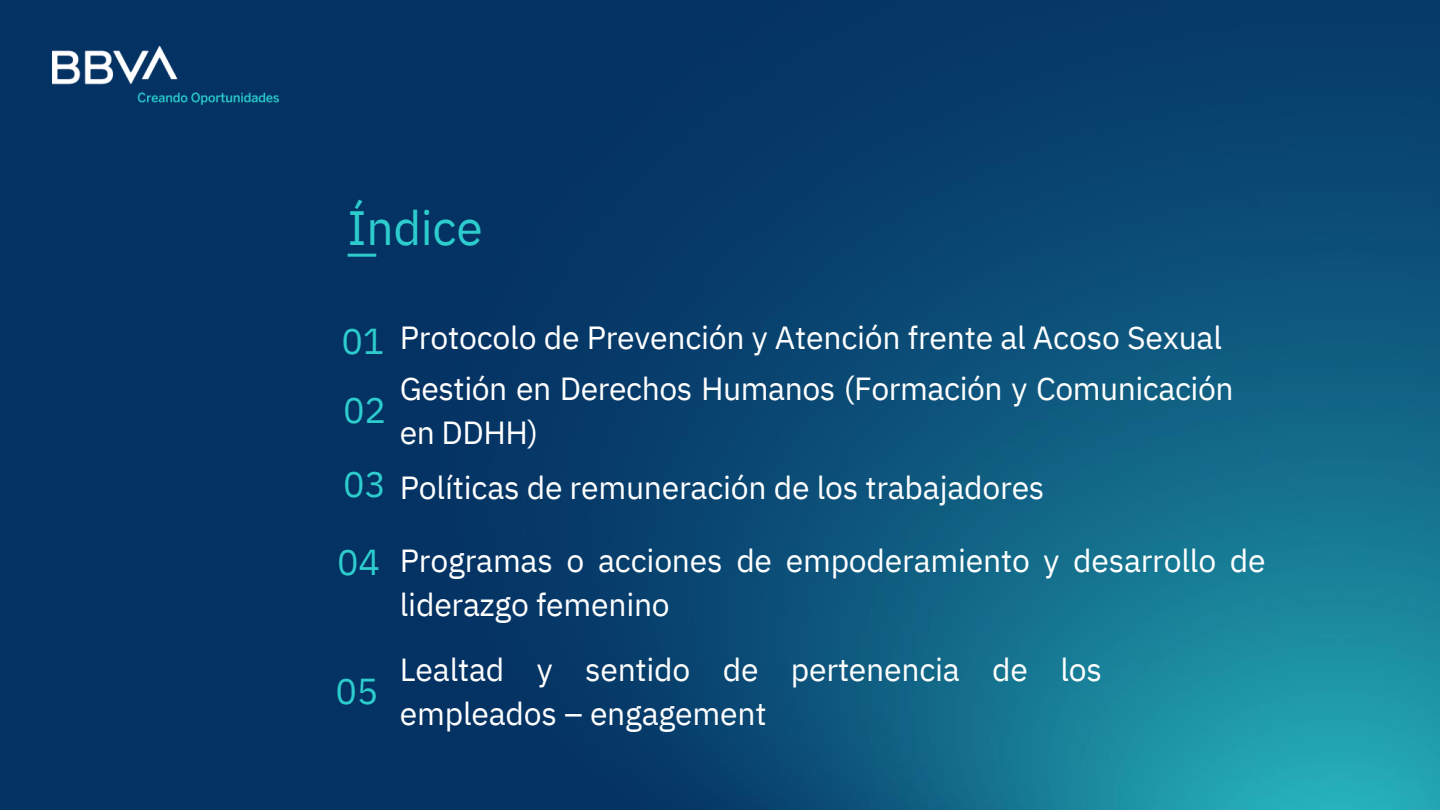
<style>
.page{position:relative;width:1440px;height:810px;background:#fff}
.page>*{position:absolute;margin:0;border:0;box-sizing:border-box;transform-origin:0 0}
.t1{font:48px "IBM Plex Sans";letter-spacing:-.005em;color:#2dcccd}
.t2{font:36px "IBM Plex Sans";letter-spacing:-.005em;color:#2dcccd}
.t3{font:32px "IBM Plex Sans";letter-spacing:-.005em;color:#fff}
.t4{font:31.9px/44.2px "IBM Plex Sans";letter-spacing:-.005em;color:#fff}
</style>
<div class="page">
<img style="left:0;top:0;width:1440px;height:810px">
<hr style="left:348px;top:254px;width:28px;height:3px;background:#2dcccd">
<img style="left:53px;top:47px;width:225px;height:58px">
<p class="t1" style="left:348px;top:196px;width:137px">Índice</p>
<p class="t2" style="left:342px;top:317px;width:44px">01</p>
<p class="t2" style="left:343px;top:386px;width:44px">02</p>
<p class="t2" style="left:343px;top:460px;width:44px">03</p>
<p class="t3" style="left:400px;top:316px;width:824px">Protocolo de Prevención y Atención frente al Acoso Sexual</p>
<p class="t4" style="left:400px;top:366px;width:835px">Gestión en Derechos Humanos (Formación y Comunicación en DDHH)</p>
<p class="t4" style="left:400px;top:465px;width:646px">Políticas de remuneración de los trabajadores</p>
<p class="t2" style="left:337px;top:538px;width:44px">04</p>
<p class="t4" style="left:400px;top:538px;width:867px">Programas o acciones de empoderamiento y desarrollo de liderazgo femenino</p>
<p class="t2" style="left:335px;top:668px;width:44px">05</p>
<p class="t4" style="left:400px;top:647px;width:704px">Lealtad y sentido de pertenencia de los empleados – engagement</p>
</div>
